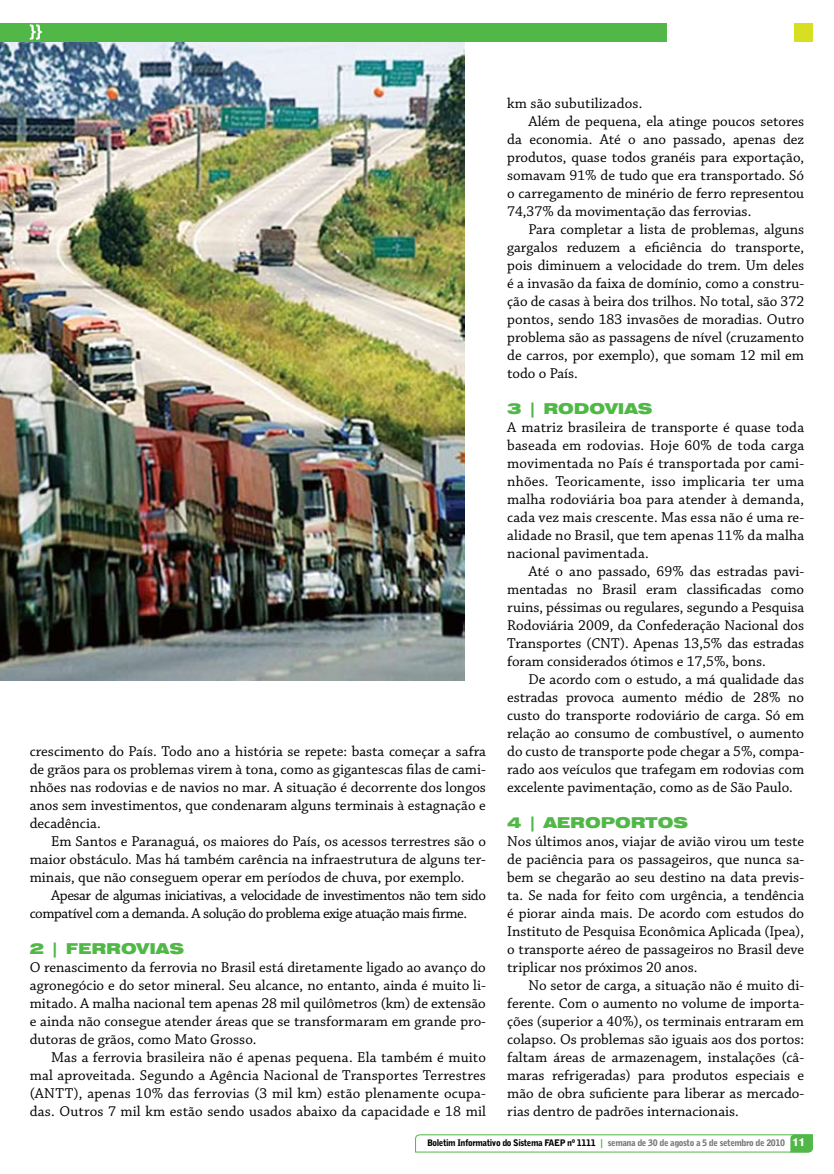
<style>
.page{position:relative;width:834px;height:1174px;background:#fff}
.page>*{position:absolute;margin:0;border:0;box-sizing:border-box;transform-origin:0 0}
.t1{font:15px/18px "Chaparral Pro";color:#000;text-align:justify}
.t2{font:15px/18px "Chaparral Pro";letter-spacing:-.03em;color:#000}
.t3{font:900 expanded 15px "Swiss 721 BT";color:#51b848}
.t4{font:900 9px "Bell Gothic BT";letter-spacing:-.045em;color:#000}
.s1{font-family:"Bell Centennial BT Bold Listing";font-weight:400;color:#51b848}
.s2{color:#77787b}
.s3{font-family:"Swiss 721 BT";font-weight:800;font-size:11.25px;color:#fff}
</style>
<div class="page">
<svg style="left:415px;top:1134px;width:398px;height:18px"></svg>
<img style="left:0;top:41px;width:464px;height:639px">
<div style="left:0;top:23px;width:666px;height:18px;background:#51b848"></div>
<div style="left:794px;top:23px;width:18px;height:18px;background:#d7df23"></div>
<svg style="left:30px;top:24px;width:12px;height:16px"></svg>
<p class="t1" style="left:30px;top:743px;width:457px">crescimento do País. Todo ano a história se repete: basta começar a safra de grãos para os problemas virem à tona, como as gigantescas filas de cami&shy;nhões nas rodovias e de navios no mar. A situação é decorrente dos longos anos sem investimentos, que condenaram alguns terminais à estagnação e decadência.</p>
<p class="t1" style="left:30px;top:833px;width:457px;text-indent:21px">Em Santos e Paranaguá, os maiores do País, os acessos terrestres são o maior obstáculo. Mas há também carência na infraestrutura de alguns ter&shy;minais, que não conseguem operar em períodos de chuva, por exemplo.</p>
<p class="t2" style="left:30px;top:887px;width:457px;text-indent:21px">Apesar de algumas iniciativas, a velocidade de investimentos não tem sido compatível com a demanda. A solução do problema exige atuação mais firme.</p>
<p class="t3" style="left:30px;top:940px;width:78px">2 | FERRO</p>
<p class="t3" style="left:136px;top:940px;width:48px">VIAS</p>
<p class="t1" style="left:30px;top:959px;width:457px">O renascimento da ferrovia no Brasil está diretamente ligado ao avanço do agronegócio e do setor mineral. Seu alcance, no entanto, ainda é muito li&shy;mitado. A malha nacional tem apenas 28 mil quilômetros (km) de extensão e ainda não consegue atender áreas que se transformaram em grande pro&shy;dutoras de grãos, como Mato Grosso.</p>
<p class="t1" style="left:30px;top:1049px;width:457px;text-indent:21px">Mas a ferrovia brasileira não é apenas pequena. Ela também é muito mal aproveitada. Segundo a Agência Nacional de Transportes Terrestres (ANTT), apenas 10% das ferrovias (3 mil km) estão plenamente ocupa&shy;das. Outros 7 mil km estão sendo usados abaixo da capacidade e 18 mil</p>
<p class="t1" style="left:507px;top:95px;width:137px">km são subutilizados.</p>
<p class="t1" style="left:528px;top:113px;width:277px">Além de pequena, ela atinge poucos setores</p>
<p class="t1" style="left:507px;top:131px;width:298px">da economia. Até o ano passado, apenas dez</p>
<p class="t1" style="left:507px;top:149px;width:298px">produtos, quase todos granéis para exportação,</p>
<p class="t1" style="left:507px;top:167px;width:298px">somavam 91% de tudo que era transportado. Só</p>
<p class="t1" style="left:507px;top:185px;width:298px">o carregamento de minério de ferro representou</p>
<p class="t1" style="left:507px;top:203px;width:245px">74,37% da movimentação das ferrovias.</p>
<p class="t1" style="left:528px;top:221px;width:277px">Para completar a lista de problemas, alguns</p>
<p class="t1" style="left:507px;top:239px;width:298px">gargalos reduzem a eficiência do transporte,</p>
<p class="t1" style="left:507px;top:257px;width:298px">pois diminuem a velocidade do trem. Um deles</p>
<p class="t1" style="left:507px;top:275px;width:298px">é a invasão da faixa de domínio, como a constru-</p>
<p class="t1" style="left:507px;top:293px;width:298px">ção de casas à beira dos trilhos. No total, são 372</p>
<p class="t1" style="left:507px;top:311px;width:298px">pontos, sendo 183 invasões de moradias. Outro</p>
<p class="t1" style="left:507px;top:329px;width:298px">problema são as passagens de nível (cruzamento</p>
<p class="t1" style="left:507px;top:347px;width:298px">de carros, por exemplo), que somam 12 mil em</p>
<p class="t1" style="left:507px;top:365px;width:72px">todo o País.</p>
<p class="t3" style="left:507px;top:400px;width:146px">3 | RO DOVIAS</p>
<p class="t1" style="left:507px;top:419px;width:298px">A matriz brasileira de transporte é quase toda baseada em rodovias. Hoje 60% de toda carga movimentada no País é transportada por cami&shy;nhões. Teoricamente, isso implicaria ter uma malha rodoviária boa para atender à demanda, cada vez mais crescente. Mas essa não é uma re&shy;alidade no Brasil, que tem apenas 11% da malha nacional pavimentada.</p>
<p class="t1" style="left:507px;top:563px;width:298px;text-indent:21px">Até o ano passado, 69% das estradas pavi&shy;mentadas no Brasil eram classificadas como ruins, péssimas ou regulares, segundo a Pesquisa Rodoviária 2009, da Confederação Nacional dos Transportes (CNT). Apenas 13,5% das estradas foram considerados ótimos e 17,5%, bons.</p>
<p class="t1" style="left:507px;top:671px;width:298px;text-indent:21px">De acordo com o estudo, a má qualidade das estradas provoca aumento médio de 28% no custo do transporte rodoviário de carga. Só em relação ao consumo de combustível, o aumento do custo de transporte pode chegar a 5%, compa&shy;rado aos veículos que trafegam em rodovias com excelente pavimentação, como as de São Paulo.</p>
<p class="t3" style="left:507px;top:814px;width:124px">4 | AERO PORTOS</p>
<p class="t1" style="left:507px;top:833px;width:298px">Nos últimos anos, viajar de avião virou um teste de paciência para os passageiros, que nunca sa&shy;bem se chegarão ao seu destino na data previs&shy;ta. Se nada for feito com urgência, a tendência é piorar ainda mais. De acordo com estudos do Instituto de Pesquisa Econômica Aplicada (Ipea), o transporte aéreo de passageiros no Brasil deve triplicar nos próximos 20 anos.</p>
<p class="t1" style="left:507px;top:977px;width:298px;text-indent:21px">No setor de carga, a situação não é muito di&shy;ferente. Com o aumento no volume de importa&shy;ções (superior a 40%), os terminais entraram em colapso. Os problemas são iguais aos dos portos: faltam áreas de armazenagem, instalações (câ&shy;maras refrigeradas) para produtos especiais e mão de obra suficiente para liberar as mercado&shy;rias dentro de padrões internacionais.</p>
<p class="t4" style="left:427px;top:1137px;width:379px">Boletim Informativo do Sistema FAEP nº 1111 <span class="s1">|</span> <span class="s2">semana de 30 de agosto a 5 de setembro de 2010</span> <span class="s3">11</span></p>
</div>
